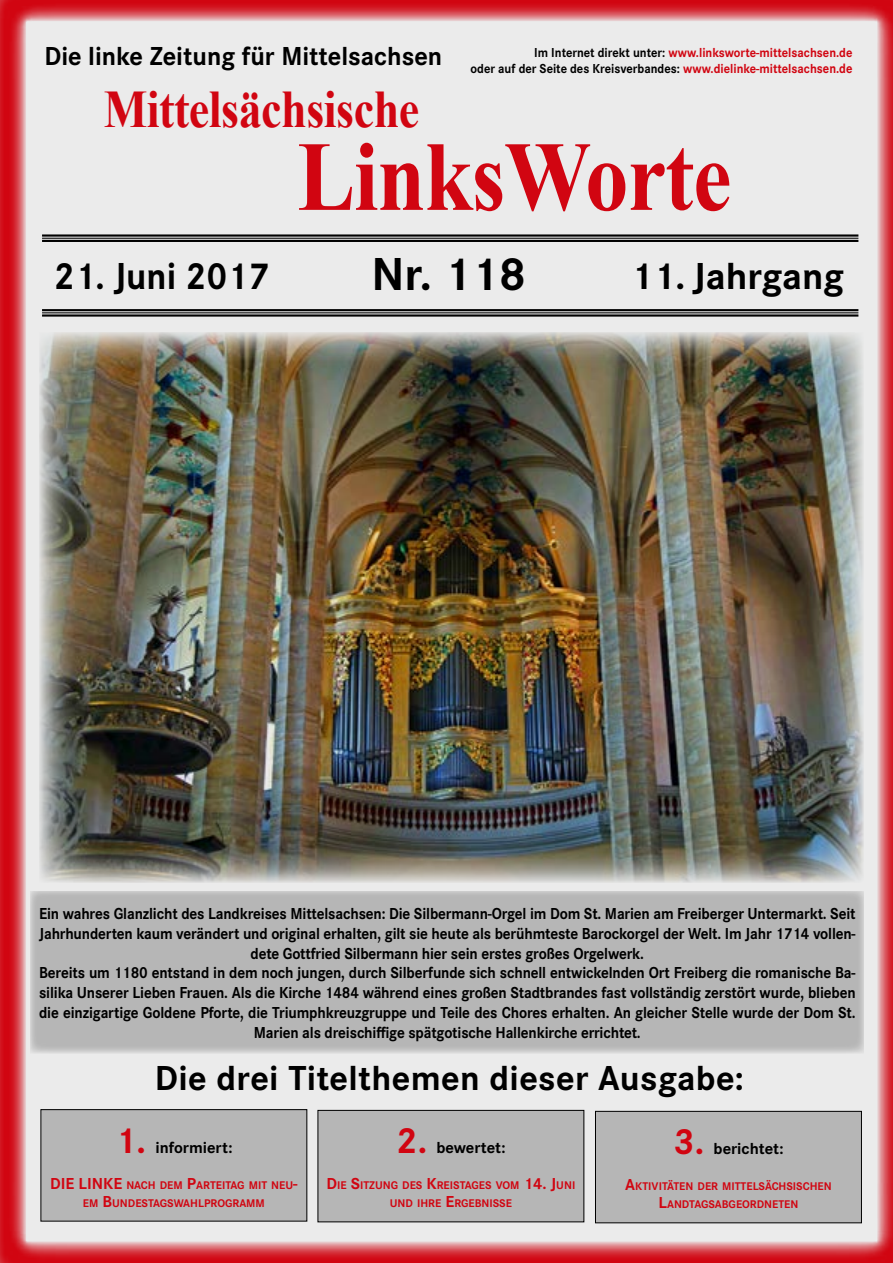
<style>
.page{position:relative;width:893px;height:1263px;background:#fff}
.page>*{position:absolute;margin:0;border:0;box-sizing:border-box;transform-origin:0 0}
.t1{font:700 99px "Times New Roman";letter-spacing:-.01em;color:#e30613;scale:.87 1}
.t2{font:700 52.8px "Times New Roman";letter-spacing:-.01em;color:#e30613;scale:.87 1}
.t3{font:700 48px "Corporate S";color:#000}
.t4{font:700 39px "Corporate S";color:#000;scale:.94 1}
.t5{font:700 39px "Corporate S";color:#000}
.t6{font:700 37.5px "Corporate S";color:#e30613}
.t7{font:700 36px "Corporate S";letter-spacing:.01em;color:#000}
.t8{font:700 27px "Corporate S";color:#000}
.t9{font:700 16.5px/19.8px "Corporate S";letter-spacing:-.01em;color:#000;text-align:center;scale:.92 1}
.t10{font:700 16.5px "Corporate S";letter-spacing:-.01em;color:#000}
.t11{font:700 13.5px/16.2px "Corporate S";color:#000;text-align:right;scale:.92 1}
.t12{font:700 11.55px/18px "Corporate S";color:#e30613;text-align:center}
.s1{color:#e30613}
.s2{font-size:14.1px;color:#e30613}
.s3{font-size:16.5px}
</style>
<div class="page">
<img style="left:0;top:0;width:893px;height:1263px">
<h3 class="t8" style="left:44px;top:41px;width:399px">Die linke Zeitung für Mittelsachsen</h3>
<p class="t11" style="left:471px;top:44px;width:417px">Im Internet direkt unter: <span class="s1">www.linksworte-mittelsachsen.de<br></span>oder auf der Seite des Kreisverbandes: <span class="s1">www.dielinke-mittelsach</span><span class="s2">sen.de</span></p>
<h2 class="t2" style="left:104px;top:72px;width:364px">Mittelsächsische</h2>
<h1 class="t1" style="left:297px;top:105px;width:500px">LinksWorte</h1>
<h3 class="t4" style="left:54px;top:253px;width:230px">21. Juni 2017</h3>
<h3 class="t3" style="left:371px;top:246px;width:156px">Nr. 118</h3>
<h3 class="t5" style="left:631px;top:253px;width:215px">11. Jahrgang</h3>
<p class="t9" style="left:39px;top:904px;width:889px">Ein wahres Glanzlicht des Landkreises Mittelsachsen: Die Silbermann-Orgel im Dom St. Marien am Freiberger Untermarkt. Seit Jahrhunderten kaum verändert und original erhalten, gilt sie heute als berühmteste Barockorgel der Welt. Im Jahr 1714 vollen&shy;dete Gottfried Silbermann hier sein erstes großes Orgelwerk.<br>Bereits um 1180 entstand in dem noch jungen, durch Silberfunde sich schnell entwickelnden Ort Freiberg die romanische Ba&shy;silika Unserer Lieben Frauen. Als die Kirche 1484 während eines großen Stadtbrandes fast vollständig zerstört wurde, blieben die einzigartige Goldene Pforte, die Triumphkreuzgruppe und Teile des Chores erhalten. An gleicher Stelle wurde der Dom St.<br>Marien als dreischiffige spätgotische Hallenkirche errichtet.</p>
<h3 class="t7" style="left:155px;top:1057px;width:591px">Die drei Titelthemen dieser Ausgabe:</h3>
<h3 class="t6" style="left:396px;top:1119px;width:32px">2.</h3>
<h3 class="t6" style="left:115px;top:1118px;width:32px">1.</h3>
<h3 class="t6" style="left:673px;top:1120px;width:32px">3.</h3>
<p class="t10" style="left:155px;top:1137px;width:79px">informiert:</p>
<p class="t12" style="left:50px;top:1176px;width:249px"><span class="s3">DIE LIN KE</span> NACH DEM <span class="s3">P</span>ARTEITAG MIT NEU<span class="s3">-<br></span>EM <span class="s3">B</span> UNDESTAGSWAHLPROGRAMM</p>
<p class="t10" style="left:436px;top:1138px;width:71px">bewertet:</p>
<p class="t12" style="left:326px;top:1177px;width:250px"><span class="s3">D</span>IE <span class="s3">S</span>ITZUNG DES <span class="s3">K</span>REISTAGES VOM <span class="s3">14. J</span>UNI<br>UND IHRE <span class="s3">E</span>RGEBNISSE</p>
<p class="t10" style="left:714px;top:1139px;width:71px">berichtet:</p>
<p class="t12" style="left:625px;top:1178px;width:208px"><span class="s3">A</span>KTIVITÄTEN DER MITTELSÄCHSISCHEN<br><span class="s3">L</span>ANDTAGSABGEORDNETEN</p>
</div>
